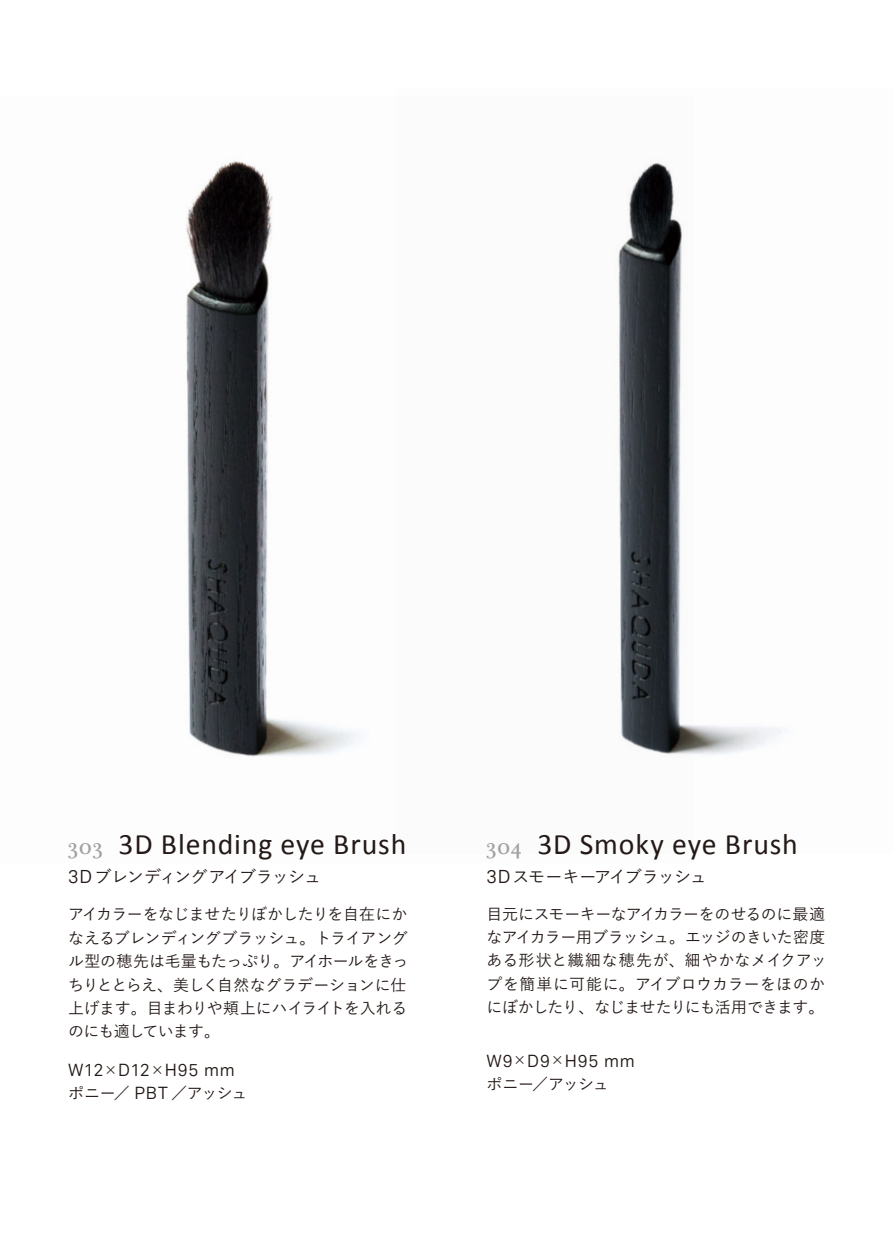
<style>
.page{position:relative;width:893px;height:1251px;background:#fff}
.page>*{position:absolute;margin:0;border:0;box-sizing:border-box;transform-origin:0 0}
.t1{font:29.7px "Calibri";letter-spacing:.03em;color:#231916}
.t2{font:500 17.1px "Yu Go";letter-spacing:-.06em;color:#231916}
.t3{font:17.1px "Vaud";letter-spacing:.045em;color:#231916}
.t4{font:500 15.9px/23.4px "Yu Go";letter-spacing:-.03em;color:#231916}
.s1{font-family:"Plantagenet Cherokee";font-size:23.4px;color:#a0a0a1}
.s2{font-family:"Vaud";font-weight:400;font-size:18.3px}
.s3{font-family:"Yu Go";font-weight:500;font-size:15.9px}
.s4{font-family:"Vaud";font-weight:400;font-size:17.1px}
</style>
<div class="page">
<img style="left:694px;top:725px;width:88px;height:30px">
<img style="left:186px;top:161px;width:508px;height:596px">
<h1 class="t1" style="left:68px;top:825px;width:340px"><span class="s1">303</span> 3D Blending eye Brush</h1>
<p class="t2" style="left:68px;top:860px;width:254px"><span class="s2">3D</span> ブレンディングアイブラッシュ</p>
<p class="t4" style="left:68px;top:900px;width:342px">アイカラーをなじませたりぼかしたりを自在にかなえるブレンディングブラッシュ。トライアングル型の穂先は毛量もたっぷり。アイホールをきっちりととらえ、美しく自然なグラデーションに仕上げます。目まわりや頬上にハイライトを入れるのにも適しています。</p>
<p class="t3" style="left:68px;top:1059px;width:168px">W12<span class="s3">×</span>D12<span class="s3">×</span>H95 mm</p>
<p class="t4" style="left:68px;top:1079px;width:181px">ポニー／ <span class="s4">PBT</span> ／アッシュ</p>
<h1 class="t1" style="left:486px;top:825px;width:313px"><span class="s1">304</span> 3D Smoky eye Brush</h1>
<p class="t2" style="left:486px;top:860px;width:222px"><span class="s2">3D</span> スモーキーアイブラッシュ</p>
<p class="t4" style="left:486px;top:899px;width:342px;text-align:justify">目元にスモーキーなアイカラーをのせるのに最適なアイカラー用ブラッシュ。エッジのきいた密度ある形状と繊細な穂先が、細やかなメイクアップを簡単に可能に。アイブロウカラーをほのかにぼかしたり、なじませたりにも活用できます。</p>
<p class="t3" style="left:486px;top:1049px;width:150px">W9<span class="s3">×</span>D9<span class="s3">×</span>H95 mm</p>
<p class="t4" style="left:486px;top:1069px;width:124px">ポニー／アッシュ</p>
</div>
